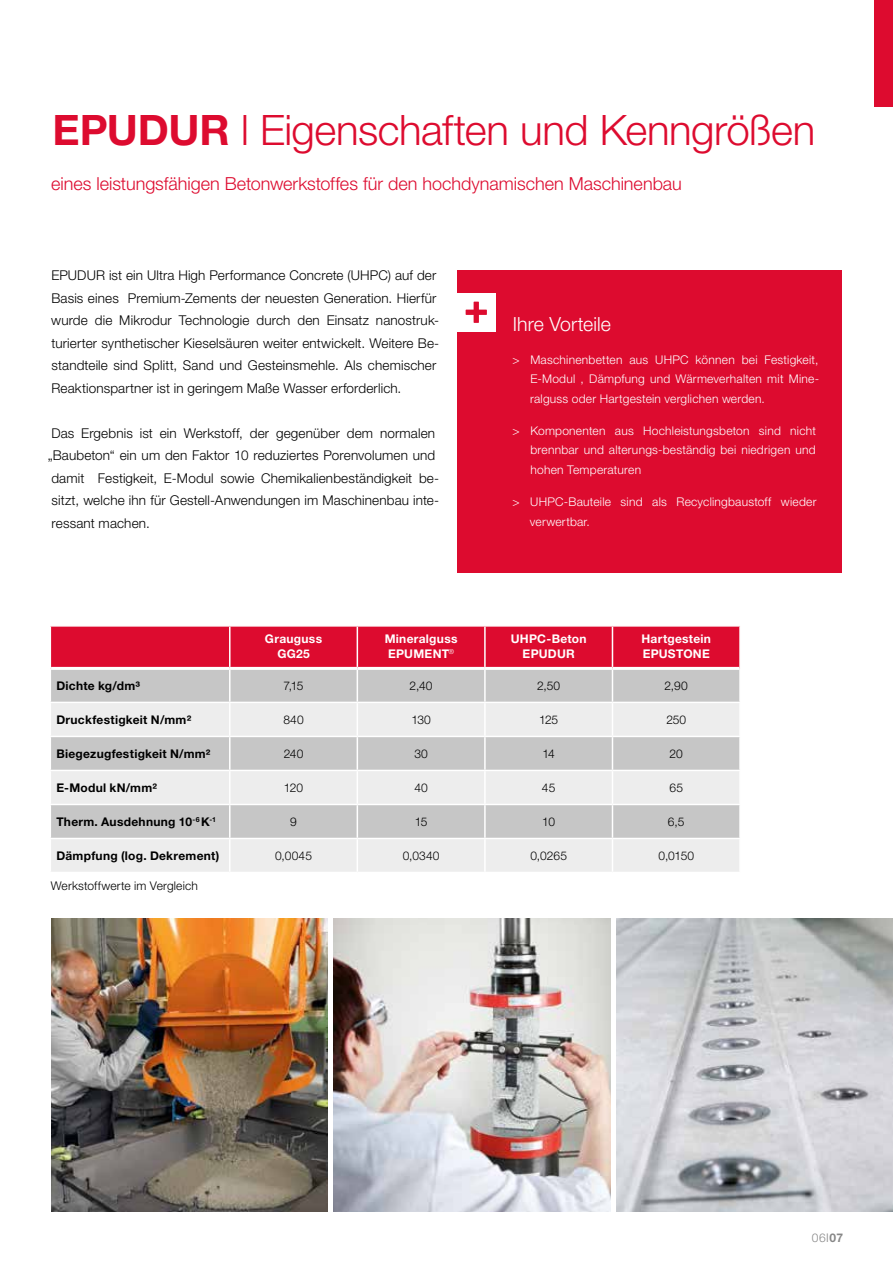
<style>
.page{position:relative;width:893px;height:1263px;background:#fff}
.page>*{position:absolute;margin:0;border:0;box-sizing:border-box;transform-origin:0 0}
.t1{font:300 42px "Helvetica Neue LT Std";letter-spacing:-.01em;color:#dd0b2f}
.t2{font:300 19.5px "Helvetica Neue LT Std";color:#fff}
.t3{font:300 18px "Helvetica Neue LT Std";color:#dd0b2f}
.t4{font:300 13.5px/22.5px "Helvetica Neue LT Std";letter-spacing:.01em;color:#000}
.t5{font:300 12px/19.5px "Helvetica Neue LT Std";letter-spacing:.02em;color:#fff;text-align:justify}
.t6{font:700 12px "Helvetica Neue LT Std";letter-spacing:.02em;color:#000}
.t7{font:300 12px "Helvetica Neue LT Std";letter-spacing:.01em;color:#000}
.t8{font:700 12px/14.4px "Helvetica Neue LT Std";letter-spacing:.02em;color:#fff;text-align:center}
.t9{font:300 12px "Helvetica Neue LT Std";color:#878787}
.s1{font-weight:700}
</style>
<div class="page">
<img style="left:51px;top:918px;width:276px;height:294px">
<img style="left:334px;top:918px;width:276px;height:294px">
<img style="left:617px;top:918px;width:276px;height:294px">
<div style="left:874px;top:0;width:19px;height:106px;background:#dd0b2f"></div>
<div style="left:457px;top:271px;width:385px;height:302px;background:#dd0b2f"></div>
<div style="left:51px;top:627px;width:688px;height:40px;background:#dd0b2f"></div>
<div style="left:51px;top:670px;width:688px;height:32px;background:#c6c6c6"></div>
<svg style="left:51px;top:703px;width:688px;height:169px;background:#ddd"></svg>
<hr style="left:229px;top:627px;width:2px;height:40px;background:#fff">
<hr style="left:357px;top:627px;width:1px;height:40px;background:#fff">
<hr style="left:484px;top:627px;width:2px;height:40px;background:#fff">
<hr style="left:612px;top:627px;width:1px;height:40px;background:#fff">
<hr style="left:229px;top:670px;width:2px;height:32px;background:#fff">
<hr style="left:357px;top:670px;width:1px;height:32px;background:#fff">
<hr style="left:484px;top:670px;width:2px;height:32px;background:#fff">
<hr style="left:612px;top:670px;width:1px;height:32px;background:#fff">
<hr style="left:229px;top:703px;width:2px;height:33px;background:#fff">
<hr style="left:357px;top:703px;width:1px;height:33px;background:#fff">
<hr style="left:484px;top:703px;width:2px;height:33px;background:#fff">
<hr style="left:612px;top:703px;width:1px;height:33px;background:#fff">
<hr style="left:50px;top:736px;width:180px;height:1px;background:#fff">
<hr style="left:230px;top:736px;width:127px;height:1px;background:#fff">
<hr style="left:229px;top:737px;width:2px;height:33px;background:#fff">
<hr style="left:357px;top:736px;width:128px;height:1px;background:#fff">
<hr style="left:357px;top:737px;width:1px;height:33px;background:#fff">
<hr style="left:485px;top:736px;width:127px;height:1px;background:#fff">
<hr style="left:484px;top:737px;width:2px;height:33px;background:#fff">
<hr style="left:612px;top:736px;width:129px;height:1px;background:#fff">
<hr style="left:612px;top:737px;width:1px;height:33px;background:#fff">
<hr style="left:50px;top:770px;width:180px;height:1px;background:#fff">
<hr style="left:230px;top:770px;width:127px;height:1px;background:#fff">
<hr style="left:229px;top:771px;width:2px;height:33px;background:#fff">
<hr style="left:357px;top:770px;width:128px;height:1px;background:#fff">
<hr style="left:357px;top:771px;width:1px;height:33px;background:#fff">
<hr style="left:485px;top:770px;width:127px;height:1px;background:#fff">
<hr style="left:484px;top:771px;width:2px;height:33px;background:#fff">
<hr style="left:612px;top:770px;width:129px;height:1px;background:#fff">
<hr style="left:612px;top:771px;width:1px;height:33px;background:#fff">
<hr style="left:50px;top:804px;width:180px;height:1px;background:#fff">
<hr style="left:230px;top:804px;width:127px;height:1px;background:#fff">
<hr style="left:229px;top:805px;width:2px;height:33px;background:#fff">
<hr style="left:357px;top:804px;width:128px;height:1px;background:#fff">
<hr style="left:357px;top:805px;width:1px;height:33px;background:#fff">
<hr style="left:485px;top:804px;width:127px;height:1px;background:#fff">
<hr style="left:484px;top:805px;width:2px;height:33px;background:#fff">
<hr style="left:612px;top:804px;width:129px;height:1px;background:#fff">
<hr style="left:612px;top:805px;width:1px;height:33px;background:#fff">
<hr style="left:50px;top:838px;width:180px;height:1px;background:#fff">
<hr style="left:230px;top:838px;width:127px;height:1px;background:#fff">
<hr style="left:229px;top:839px;width:2px;height:33px;background:#fff">
<hr style="left:357px;top:838px;width:128px;height:1px;background:#fff">
<hr style="left:357px;top:839px;width:1px;height:33px;background:#fff">
<hr style="left:485px;top:838px;width:127px;height:1px;background:#fff">
<hr style="left:484px;top:839px;width:2px;height:33px;background:#fff">
<hr style="left:612px;top:838px;width:129px;height:1px;background:#fff">
<hr style="left:612px;top:839px;width:1px;height:33px;background:#fff">
<div style="left:457px;top:293px;width:38px;height:38px;background:#fff"></div>
<svg style="left:466px;top:302px;width:21px;height:21px"></svg>
<h1 class="t1" style="left:53px;top:105px;width:764px"><span class="s1">EPUDUR</span> l Eigenschaften und Kenngrößen</h1>
<h3 class="t3" style="left:51px;top:173px;width:632px">eines leistungsfähigen Betonwerkstoffes für den hochdynamischen Maschinenbau</h3>
<p class="t4" style="left:51px;top:264px;width:390px">EPUDUR ist ein Ultra High Performance Concrete (UHPC) auf der Basis eines Premium-Zements der neuesten Generation. Hierfür wurde die Mikrodur Technologie durch den Einsatz nanostruk&shy;turierter synthetischer Kieselsäuren weiter entwickelt. Weitere Be&shy;standteile sind Splitt, Sand und Gesteinsmehle. Als chemischer Reaktionspartner ist in geringem Maße Wasser erforderlich.</p>
<p class="t4" style="left:48px;top:421px;width:393px">Das Ergebnis ist ein Werkstoff, der gegenüber dem normalen „Baubeton“ ein um den Faktor 10 reduziertes Porenvolumen und damit Festigkeit, E-Modul sowie Chemikalienbeständigkeit be&shy;sitzt, welche ihn für Gestell-Anwendungen im Maschinenbau inte&shy;ressant machen.</p>
<h2 class="t2" style="left:513px;top:312px;width:100px">Ihre Vorteile</h2>
<p class="t5" style="left:530px;top:349px;width:291px;text-indent:-18px">&gt; Maschinenbetten aus UHPC können bei Festigkeit, E-Modul , Dämpfung und Wärmeverhalten mit Mine&shy;ralguss oder Hartgestein verglichen werden.</p>
<p class="t5" style="left:530px;top:421px;width:287px;text-indent:-18px">&gt; Komponenten aus Hochleistungsbeton sind nicht brennbar und alterungs-beständig bei niedrigen und hohen Temperaturen</p>
<p class="t5" style="left:530px;top:492px;width:288px;text-indent:-18px">&gt; UHPC-Bauteile sind als Recyclingbaustoff wieder verwertbar.</p>
<p class="t8" style="left:265px;top:632px;width:59px">Grauguss<br>GG25</p>
<p class="t8" style="left:385px;top:632px;width:74px;text-align:left">Mineralguss<br>EPUMENT<sup>®</sup></p>
<p class="t8" style="left:511px;top:632px;width:77px">UHPC-Beton<br>EPUDUR</p>
<p class="t8" style="left:641px;top:632px;width:71px;text-align:left">Hartgestein<br>EPUSTONE</p>
<p class="t6" style="left:56px;top:678px;width:85px">Dichte kg/dm³</p>
<p class="t7" style="left:283px;top:678px;width:22px">7,15</p>
<p class="t7" style="left:410px;top:678px;width:24px">2,40</p>
<p class="t7" style="left:537px;top:678px;width:25px">2,50</p>
<p class="t7" style="left:665px;top:678px;width:25px">2,90</p>
<p class="t6" style="left:56px;top:712px;width:137px">Druckfestigkeit N/mm²</p>
<p class="t7" style="left:283px;top:712px;width:22px">840</p>
<p class="t7" style="left:411px;top:712px;width:21px">130</p>
<p class="t7" style="left:539px;top:712px;width:21px">125</p>
<p class="t7" style="left:666px;top:712px;width:21px">250</p>
<p class="t6" style="left:56px;top:746px;width:156px">Biegezugfestigkeit N/mm²</p>
<p class="t7" style="left:284px;top:746px;width:21px">240</p>
<p class="t7" style="left:414px;top:746px;width:15px">30</p>
<p class="t7" style="left:542px;top:746px;width:14px">14</p>
<p class="t7" style="left:670px;top:746px;width:15px">20</p>
<p class="t6" style="left:56px;top:780px;width:102px">E-Modul kN/mm²</p>
<p class="t7" style="left:284px;top:780px;width:21px">120</p>
<p class="t7" style="left:414px;top:780px;width:15px">40</p>
<p class="t7" style="left:542px;top:780px;width:15px">45</p>
<p class="t7" style="left:669px;top:780px;width:15px">65</p>
<p class="t6" style="left:56px;top:814px;width:161px">Therm. Ausdehnung 10<sup>-6</sup> K<sup>-1</sup></p>
<p class="t7" style="left:290px;top:814px;width:8px">9</p>
<p class="t7" style="left:415px;top:814px;width:14px">15</p>
<p class="t7" style="left:542px;top:814px;width:14px">10</p>
<p class="t7" style="left:668px;top:814px;width:18px">6,5</p>
<p class="t6" style="left:56px;top:848px;width:164px">Dämpfung (log. Dekrement)</p>
<p class="t7" style="left:275px;top:848px;width:39px">0,0045</p>
<p class="t7" style="left:403px;top:848px;width:38px">0,0340</p>
<p class="t7" style="left:530px;top:848px;width:38px">0,0265</p>
<p class="t7" style="left:658px;top:848px;width:37px">0,0150</p>
<p class="t7" style="left:51px;top:878px;width:149px">Werkstoffwerte im Vergleich</p>
<p class="t9" style="left:812px;top:1230px;width:33px">06I<span class="s1">07</span></p>
</div>
